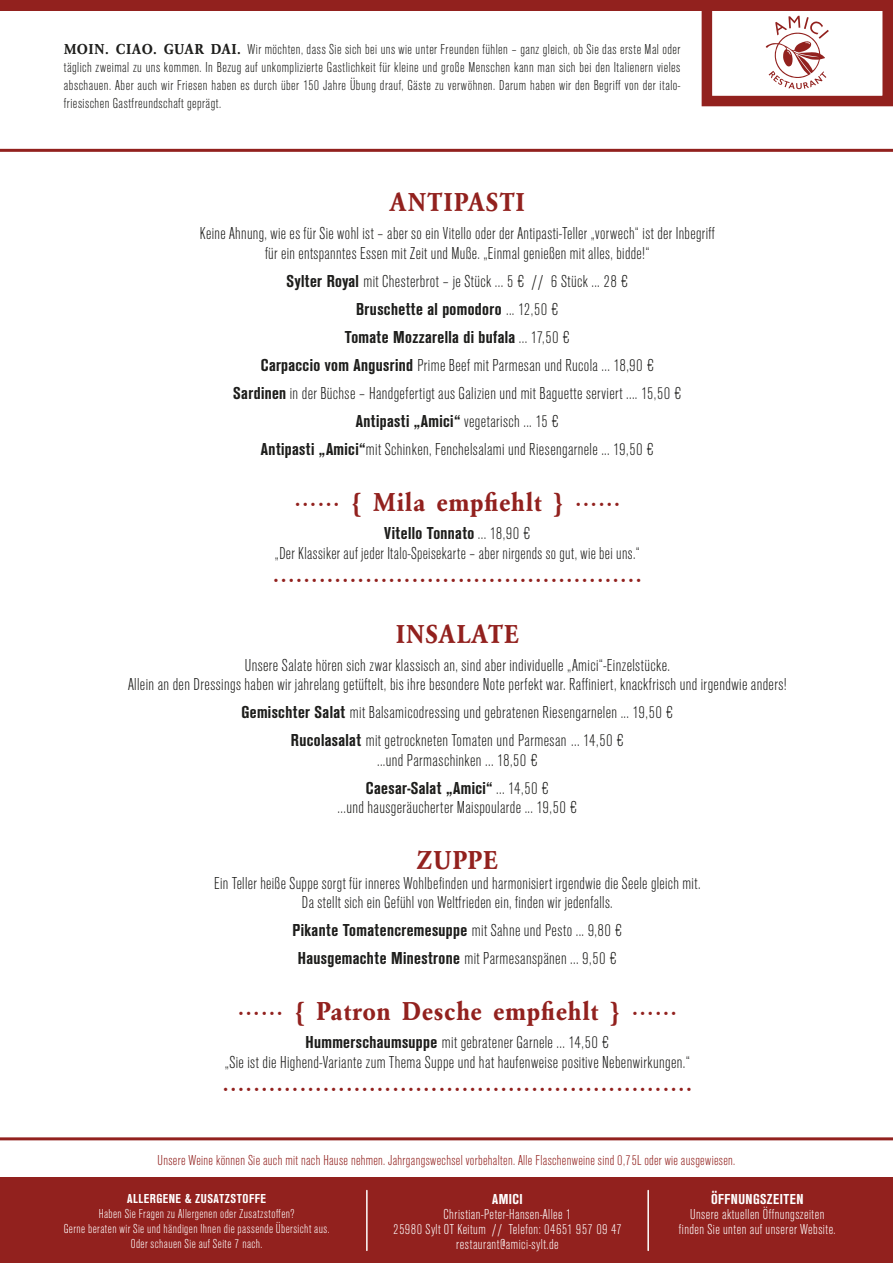
<style>
.page{position:relative;width:893px;height:1263px;background:#fff}
.page>*{position:absolute;margin:0;border:0;box-sizing:border-box;transform-origin:0 0}
.t1{font:700 condensed 27px/55.9px "Garamond Std";letter-spacing:.02em;color:#92211e;text-align:center}
.t2{font:300 condensed 18px/28px "Ancona";letter-spacing:.02em;color:#1d1d1b;text-align:center}
.t3{font:300 condensed 15px/18px "Ancona";letter-spacing:.03em;color:#1d1d1b;text-align:justify}
.t4{font:300 condensed 15px/15px "Ancona";letter-spacing:.03em;color:#fff;text-align:center}
.t5{font:300 condensed 15px "Ancona";letter-spacing:.02em;color:#92211e}
.t6{font:700 condensed 15px "Ancona";letter-spacing:.03em;color:#fff}
.t7{font:300 condensed 13.5px/15px "Ancona";letter-spacing:.03em;color:#fff;text-align:center}
.t8{font:700 condensed 13.5px "Ancona";letter-spacing:.03em;color:#fff}
.s1{font-family:"Garamond Std";font-weight:700}
.s2{font-weight:700}
</style>
<div class="page">
<hr style="left:0;top:149px;width:893px;height:3px;background:#92211e">
<hr style="left:0;top:1137px;width:893px;height:3px;background:#92211e">
<div style="left:702px;top:0;width:191px;height:106px;border:10px solid #92211e"></div>
<svg style="left:766px;top:16px;width:63px;height:73px"></svg>
<div style="left:0;top:1178px;width:893px;height:85px;background:#92211e"></div>
<div style="left:0;top:0;width:893px;height:11px;background:#92211e"></div>
<hr style="left:892px;top:0;width:1px;height:106px;background:#92211e">
<hr style="left:366px;top:1190px;width:2px;height:60px;background:#fff">
<hr style="left:647px;top:1190px;width:2px;height:60px;background:#fff">
<p class="t3" style="left:64px;top:40px;width:618px"><span class="s1">MOIN. CIAO. GUAR DAI.</span> Wir möchten, dass Sie sich bei uns wie unter Freunden fühlen – ganz gleich, ob Sie das erste Mal oder täglich zweimal zu uns kommen. In Bezug auf unkomplizierte Gastlichkeit für kleine und große Menschen kann man sich bei den Italienern vieles abschauen. Aber auch wir Friesen haben es durch über 150 Jahre Übung drauf, Gäste zu verwöhnen. Darum haben wir den Begriff von der italo&shy;friesischen Gastfreundschaft geprägt.</p>
<h1 class="t1" style="left:390px;top:175px;width:137px">ANTIPASTI</h1>
<p class="t2" style="left:200px;top:224px;width:516px;line-height:19.5px">Keine Ahnung, wie es für Sie wohl ist – aber so ein Vitello oder der Antipasti-Teller „vorwech“ ist der Inbegriff für ein entspanntes Essen mit Zeit und Muße. „Einmal genießen mit alles, bidde!“</p>
<p class="t2" style="left:233px;top:268px;width:450px"><span class="s2">Sylter Royal</span> mit Chesterbrot – je Stück ... 5 € // 6 Stück ... 28 €<br><span class="s2">Bruschette al pomodoro</span> ... 12,50 €<br><span class="s2">Tomate Mozzarella di bufala</span> ... 17,50 €<br><span class="s2">Carpaccio vom Angusrind</span> Prime Beef mit Parmesan und Rucola ... 18,90 € <span class="s2">Sardinen</span> in der Büchse – Handgefertigt aus Galizien und mit Baguette serviert .... 15,50 € <span class="s2">Antipasti „Amici“</span> vegetarisch ... 15 €<br><span class="s2">Antipasti „Amici“</span>mit Schinken, Fenchelsalami und Riesengarnele ... 19,50 €</p>
<h1 class="t1" style="left:294px;top:474px;width:328px">······ { Mila empfiehlt } ······</h1>
<p class="t2" style="left:275px;top:524px;width:366px;line-height:19.5px"><span class="s2">Vitello Tonnato</span> ... 18,90 €<br>„Der Klassiker auf jeder Italo-Speisekarte – aber nirgends so gut, wie bei uns.“</p>
<h1 class="t1" style="left:272px;top:550px;width:372px">················································<br>INSALATE</h1>
<p class="t2" style="left:128px;top:655px;width:660px;line-height:19.5px">Unsere Salate hören sich zwar klassisch an, sind aber individuelle „Amici“-Einzelstücke.<br>Allein an den Dressings haben wir jahrelang getüftelt, bis ihre besondere Note perfekt war. Raffiniert, knackfrisch und irgendwie anders!</p>
<p class="t2" style="left:242px;top:699px;width:433px"><span class="s2">Gemischter Salat</span> mit Balsamicodressing und gebratenen Riesengarnelen ... 19,50 €<br><span class="s2">Rucolasalat</span> mit getrockneten Tomaten und Parmesan ... 14,50 €</p>
<p class="t2" style="left:366px;top:746px;width:185px">...und Parmaschinken ... 18,50 €<br><span class="s2">Caesar-Salat „Amici“</span> ... 14,50 €</p>
<p class="t2" style="left:338px;top:794px;width:241px">...und hausgeräucherter Maispoularde ... 19,50 €</p>
<h1 class="t1" style="left:417px;top:832px;width:83px">ZUPPE</h1>
<p class="t2" style="left:214px;top:873px;width:488px;line-height:19.5px">Ein Teller heiße Suppe sorgt für inneres Wohlbefinden und harmonisiert irgendwie die Seele gleich mit.<br>Da stellt sich ein Gefühl von Weltfrieden ein, finden wir jedenfalls.</p>
<p class="t2" style="left:292px;top:917px;width:331px"><span class="s2">Pikante Tomatencremesuppe</span> mit Sahne und Pesto ... 9,80 €<br><span class="s2">Hausgemachte Minestrone</span> mit Parmesanspänen ... 9,50 €</p>
<h1 class="t1" style="left:237px;top:983px;width:441px">······ { Patron Desche empfiehlt } ······</h1>
<p class="t2" style="left:225px;top:1033px;width:467px;line-height:19.5px"><span class="s2">Hummerschaumsuppe</span> mit gebratener Garnele ... 14,50 €<br>„Sie ist die Highend-Variante zum Thema Suppe und hat haufenweise positive Nebenwirkungen.“</p>
<h1 class="t1" style="left:222px;top:1059px;width:472px">·····························································</h1>
<p class="t5" style="left:158px;top:1152px;width:579px">Unsere Weine können Sie auch mit nach Hause nehmen. Jahrgangswechsel vorbehalten. Alle Flaschenweine sind 0,75L oder wie ausgewiesen.</p>
<p class="t8" style="left:127px;top:1190px;width:140px">ALLERGENE &amp; ZUSATZSTOFFE</p>
<p class="t7" style="left:64px;top:1206px;width:267px">Haben Sie Fragen zu Allergenen oder Zusatzstoffen?<br>Gerne beraten wir Sie und händigen Ihnen die passende Übersicht aus.<br>Oder schauen Sie auf Seite 7 nach.</p>
<p class="t6" style="left:492px;top:1190px;width:32px">AMICI</p>
<p class="t4" style="left:393px;top:1206px;width:230px">Christian-Peter-Hansen-Allee 1<br>25980 Sylt OT Keitum // Telefon: 04651 957 09 47 restaurant@amici-sylt.de</p>
<p class="t6" style="left:711px;top:1190px;width:94px">ÖFFNUNGSZEITEN</p>
<p class="t4" style="left:679px;top:1206px;width:158px">Unsere aktuellen Öffnungszeiten finden Sie unten auf unserer Website.</p>
</div>
